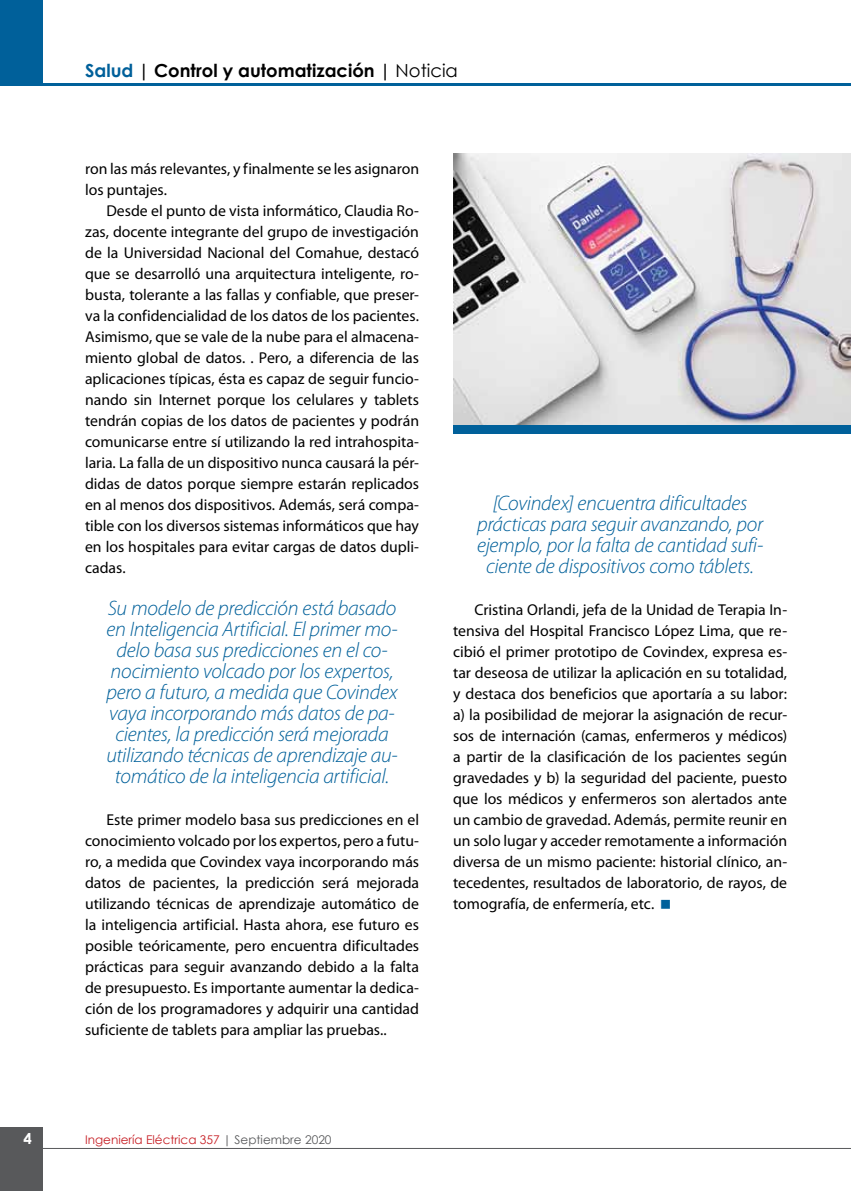
<style>
.page{position:relative;width:851px;height:1191px;background:#fff}
.page>*{position:absolute;margin:0;border:0;box-sizing:border-box;transform-origin:0 0}
.t1{font:italic 300 21px/21px "Myriad Pro";letter-spacing:-.015em;color:#00609a;text-align:center}
.t2{font:700 18px "Century Gothic";color:#000}
.t3{font:15.75px/21px "Myriad Pro";letter-spacing:-.005em;color:#000;text-align:justify}
.t4{font:700 15px "Century Gothic";color:#fff}
.t5{font:12px "Century Gothic";color:#c61d23}
.s1{color:#00609a}
.s2{font-weight:400}
.s3{color:#58595b}
</style>
<div class="page">
<div style="left:0;top:1127px;width:43px;height:64px;background:#58595b"></div>
<hr style="left:0;top:1148px;width:850px;height:1px;background:#58595b">
<div style="left:0;top:0;width:43px;height:85px;background:#00609a"></div>
<hr style="left:0;top:83px;width:850px;height:2px;background:#00609a">
<img style="left:453px;top:153px;width:397px;height:272px">
<div style="left:453px;top:425px;width:397px;height:9px;background:#00609a"></div>
<p class="t2" style="left:85px;top:56px;width:374px"><span class="s1">Salud</span> | Control y automatización | <span class="s2">Noticia</span></p>
<p class="t3" style="left:85px;top:159px;width:335px">ron las más relevantes, y finalmente se les asignaron los puntajes.</p>
<p class="t3" style="left:85px;top:201px;width:335px;text-indent:21px">Desde el punto de vista informático, Claudia Ro&shy;zas, docente integrante del grupo de investigación de la Universidad Nacional del Comahue, destacó que se desarrolló una arquitectura inteligente, ro&shy;busta, tolerante a las fallas y confiable, que preser&shy;va la confidencialidad de los datos de los pacientes.<br>Asimismo, que se vale de la nube para el almacena&shy;miento global de datos. . Pero, a diferencia de las aplicaciones típicas, ésta es capaz de seguir funcio&shy;nando sin Internet porque los celulares y tablets tendrán copias de los datos de pacientes y podrán comunicarse entre sí utilizando la red intrahospita&shy;laria. La falla de un dispositivo nunca causará la pér&shy;didas de datos porque siempre estarán replicados en al menos dos dispositivos. Además, será compa&shy;tible con los diversos sistemas informáticos que hay en los hospitales para evitar cargas de datos dupli&shy;cadas.</p>
<p class="t1" style="left:106px;top:598px;width:293px">Su modelo de predicción está basado en Inteligencia Artificial. El primer mo&shy;delo basa sus predicciones en el co&shy;nocimiento volcado por los expertos, pero a futuro, a medida que Covindex vaya incorporando más datos de pa&shy;cientes, la predicción será mejorada utilizando técnicas de aprendizaje au&shy;tomático de la inteligencia artificial.</p>
<p class="t3" style="left:85px;top:810px;width:335px;text-indent:21px">Este primer modelo basa sus predicciones en el conocimiento volcado por los expertos, pero a futu&shy;ro, a medida que Covindex vaya incorporando más datos de pacientes, la predicción será mejorada utilizando técnicas de aprendizaje automático de la inteligencia artificial. Hasta ahora, ese futuro es posible teóricamente, pero encuentra dificultades prácticas para seguir avanzando debido a la falta de presupuesto. Es importante aumentar la dedica&shy;ción de los programadores y adquirir una cantidad suficiente de tablets para ampliar las pruebas..</p>
<h1 class="t1" style="left:477px;top:493px;width:288px">[Covindex] encuentra dificultades prácticas para seguir avanzando, por ejemplo, por la falta de cantidad sufi&shy;ciente de dispositivos como táblets.</h1>
<p class="t3" style="left:453px;top:600px;width:335px;text-indent:21px">Cristina Orlandi, jefa de la Unidad de Terapia In&shy;tensiva del Hospital Francisco López Lima, que re&shy;cibió el primer prototipo de Covindex, expresa es&shy;tar deseosa de utilizar la aplicación en su totalidad, y destaca dos beneficios que aportaría a su labor: a) la posibilidad de mejorar la asignación de recur&shy;sos de internación (camas, enfermeros y médicos) a partir de la clasificación de los pacientes según gravedades y b) la seguridad del paciente, puesto que los médicos y enfermeros son alertados ante un cambio de gravedad. Además, permite reunir en un solo lugar y acceder remotamente a información diversa de un mismo paciente: historial clínico, an&shy;tecedentes, resultados de laboratorio, de rayos, de tomografía, de enfermería, etc.</p>
<p class="t4" style="left:23px;top:1127px;width:10px">4</p>
<p class="t5" style="left:85px;top:1131px;width:248px">Ingeniería Eléctrica 357 <span class="s3">| Septiembre 2020</span></p>
</div>
